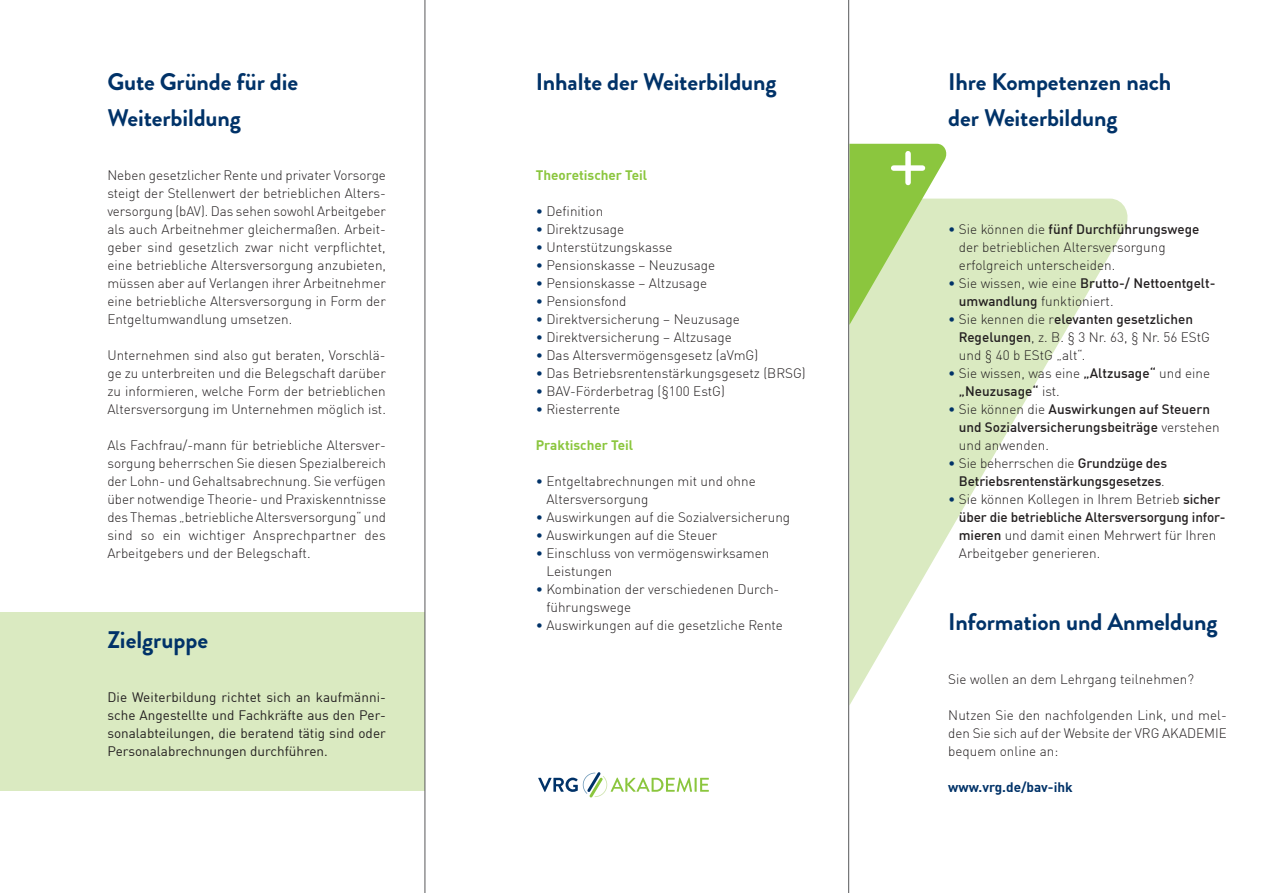
<style>
.page{position:relative;width:1263px;height:893px;background:#fff}
.page>*{position:absolute;margin:0;border:0;box-sizing:border-box;transform-origin:0 0}
.t1{font:700 24px/36px "Brandon Grotesque";letter-spacing:-.005em;color:#003268}
.t2{font:300 13.5px/18px "DIN Offc";color:#231f20}
.t3{font:500 13.5px/18px "DIN Offc";color:#231f20}
.t4{font:13.5px/18px "DIN Offc";color:#231f20;text-align:justify}
.t5{font:700 13.5px "DIN Offc";color:#8bc63e}
.t6{font:700 13.5px "DIN Offc";color:#003268}
.s1{color:#003268}
.s2{font-weight:500}
.s3{font-weight:300;color:#003268}
.s4{font-weight:300}
</style>
<div class="page">
<div style="left:0;top:612px;width:424px;height:179px;background:#daeac1"></div>
<svg style="left:849px;top:199px;width:279px;height:507px"></svg>
<svg style="left:849px;top:144px;width:100px;height:181px;background:#b3d881"></svg>
<svg style="left:425px;top:0;width:424px;height:893px"></svg>
<div style="left:905px;top:154px;width:6px;height:29px;background:#fff"></div>
<div style="left:894px;top:165px;width:28px;height:6px;background:#fff"></div>
<svg style="left:538px;top:772px;width:171px;height:25px"></svg>
<h1 class="t1" style="left:107px;top:64px;width:192px">Gute Gründe für die<br>Weiterbildung</h1>
<p class="t2" style="left:107px;top:166px;width:280px;text-align:justify">Neben gesetzlicher Rente und privater Vorsorge steigt der Stellenwert der betrieblichen Alters&shy;versorgung (bAV). Das sehen sowohl Arbeitgeber als auch Arbeitnehmer gleichermaßen. Arbeit&shy;geber sind gesetzlich zwar nicht verpflichtet, eine betriebliche Altersversorgung anzubieten, müssen aber auf Verlangen ihrer Arbeitnehmer eine betriebliche Altersversorgung in Form der Entgeltumwandlung umsetzen.</p>
<p class="t2" style="left:107px;top:346px;width:280px;text-align:justify">Unternehmen sind also gut beraten, Vorschlä&shy;ge zu unterbreiten und die Belegschaft darüber zu informieren, welche Form der betrieblichen Altersversorgung im Unternehmen möglich ist.</p>
<p class="t2" style="left:107px;top:436px;width:280px;text-align:justify">Als Fachfrau/-mann für betriebliche Altersver&shy;sorgung beherrschen Sie diesen Spezialbereich der Lohn- und Gehaltsabrechnung. Sie verfügen über notwendige Theorie- und Praxiskenntnisse des Themas „betriebliche Altersversorgung“ und sind so ein wichtiger Ansprechpartner des Arbeitgebers und der Belegschaft.</p>
<h1 class="t1" style="left:107px;top:622px;width:102px">Zielgruppe</h1>
<p class="t4" style="left:107px;top:688px;width:280px">Die Weiterbildung richtet sich an kaufmänni&shy;sche Angestellte und Fachkräfte aus den Per&shy;sonalabteilungen, die beratend tätig sind oder Personalabrechnungen durchführen.</p>
<h1 class="t1" style="left:536px;top:64px;width:242px">Inhalte der Weiterbildung</h1>
<p class="t5" style="left:536px;top:166px;width:113px">Theoretischer Teil</p>
<p class="t2" style="left:536px;top:202px;width:69px"><span class="s1">•</span> Definition</p>
<p class="t2" style="left:536px;top:220px;width:90px"><span class="s1">•</span> Direktzusage</p>
<p class="t2" style="left:536px;top:238px;width:138px"><span class="s1">•</span> Unterstützungskasse</p>
<p class="t2" style="left:536px;top:256px;width:181px"><span class="s1">•</span> Pensionskasse – Neuzusage</p>
<p class="t2" style="left:536px;top:274px;width:173px"><span class="s1">•</span> Pensionskasse – Altzusage</p>
<p class="t2" style="left:536px;top:292px;width:92px"><span class="s1">•</span> Pensionsfond</p>
<p class="t2" style="left:536px;top:310px;width:206px"><span class="s1">•</span> Direktversicherung – Neuzusage</p>
<p class="t2" style="left:536px;top:328px;width:197px"><span class="s1">•</span> Direktversicherung – Altzusage</p>
<p class="t2" style="left:536px;top:346px;width:224px"><span class="s1">•</span> Das Altersvermögensgesetz (aVmG)</p>
<p class="t2" style="left:536px;top:364px;width:271px"><span class="s1">•</span> Das Betriebsrentenstärkungsgesetz (BRSG)</p>
<p class="t2" style="left:536px;top:382px;width:191px"><span class="s1">•</span> BAV-Förderbetrag (§100 EstG)</p>
<p class="t2" style="left:536px;top:400px;width:86px"><span class="s1">•</span> Riesterrente</p>
<p class="t5" style="left:536px;top:436px;width:99px">Praktischer Teil</p>
<p class="t2" style="left:546px;top:472px;width:211px;text-indent:-11px"><span class="s1">•</span> Entgeltabrechnungen mit und ohne<br>Altersversorgung</p>
<p class="t2" style="left:536px;top:508px;width:256px"><span class="s1">•</span> Auswirkungen auf die Sozialversicherung</p>
<p class="t2" style="left:536px;top:526px;width:183px"><span class="s1">•</span> Auswirkungen auf die Steuer</p>
<p class="t2" style="left:546px;top:544px;width:224px;text-indent:-11px"><span class="s1">•</span> Einschluss von vermögenswirksamen<br>Leistungen</p>
<p class="t2" style="left:546px;top:580px;width:234px;text-indent:-11px"><span class="s1">•</span> Kombination der verschiedenen Durch&shy;führungswege</p>
<p class="t2" style="left:536px;top:616px;width:249px"><span class="s1">•</span> Auswirkungen auf die gesetzliche Rente</p>
<h1 class="t1" style="left:948px;top:64px;width:225px">Ihre Kompetenzen nach der Weiterbildung</h1>
<p class="t2" style="left:959px;top:220px;width:242px;text-indent:-11px"><span class="s1">•</span> Sie können die <span class="s2">fünf Durchführungswege </span>der betrieblichen Altersversorgung erfolgreich unterscheiden.</p>
<p class="t3" style="left:959px;top:274px;width:258px;text-indent:-11px"><span class="s3">•</span> <span class="s4">Sie wissen, wie eine</span> Brutto-/ Nettoentgelt&shy;umwandlung <span class="s4">funktioniert.</span></p>
<p class="t2" style="left:959px;top:310px;width:253px;text-indent:-11px"><span class="s1">•</span> Sie kennen die r<span class="s2">elevanten gesetzlichen<br>Regelungen</span>, z. B. § 3 Nr. 63, § Nr. 56 EStG und § 40 b EStG „alt“.</p>
<p class="t2" style="left:959px;top:364px;width:253px;text-indent:-11px"><span class="s1">•</span> Sie wissen, was eine <span class="s2">„Altzusage“</span> und eine <span class="s2">„Neuzusage“</span> ist.</p>
<p class="t3" style="left:959px;top:400px;width:262px;text-indent:-11px"><span class="s3">•</span> <span class="s4">Sie können die</span> Auswirkungen auf Steuern und Sozialversicherungsbeiträge <span class="s4">verstehen und anwenden.</span></p>
<p class="t3" style="left:948px;top:454px;width:220px;text-align:right"><span class="s3">•</span> <span class="s4">Sie beherrschen die</span> Grundzüge des<br>Betriebsrentenstärkungsgesetzes<span class="s4">.</span></p>
<p class="t2" style="left:959px;top:490px;width:268px;text-indent:-11px"><span class="s1">•</span> Sie können Kollegen in Ihrem Betrieb <span class="s2">sicher über die betriebliche Altersversorgung infor&shy;mieren</span> und damit einen Mehrwert für Ihren Arbeitgeber generieren.</p>
<h1 class="t1" style="left:948px;top:604px;width:271px">Information und Anmeldung</h1>
<p class="t2" style="left:948px;top:670px;width:247px">Sie wollen an dem Lehrgang teilnehmen?</p>
<p class="t2" style="left:948px;top:706px;width:280px;text-align:justify">Nutzen Sie den nachfolgenden Link, und mel&shy;den Sie sich auf der Website der VRG AKADEMIE bequem online an:</p>
<p class="t6" style="left:948px;top:778px;width:126px">www.vrg.de/bav-ihk</p>
</div>
